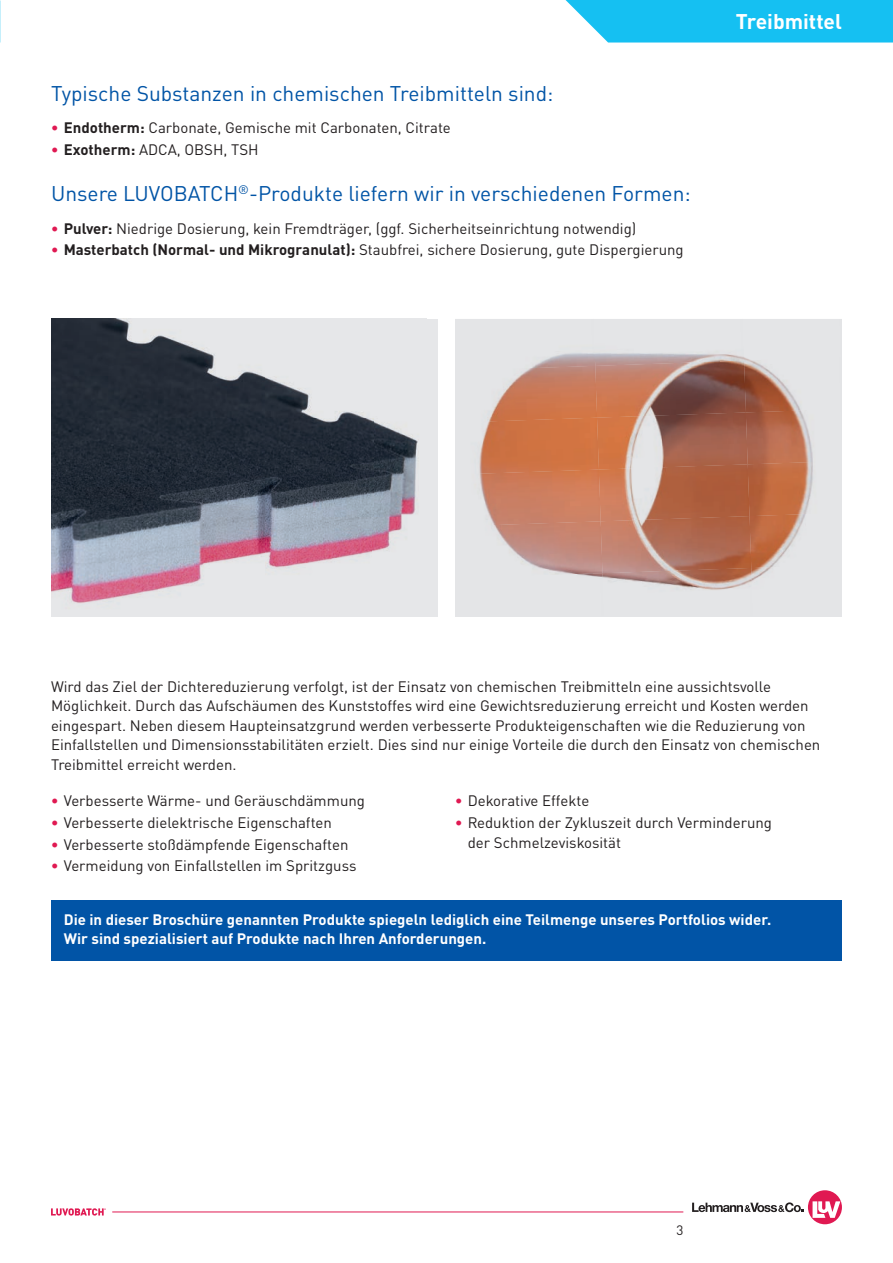
<style>
.page{position:relative;width:893px;height:1263px;background:#fff}
.page>*{position:absolute;margin:0;border:0;box-sizing:border-box;transform-origin:0 0}
.t1{font:21px "DIN Pro";color:#0154a6}
.t2{font:700 21px "DIN Pro";color:#fff}
.t3{font:15px/19.5px "DIN Pro";color:#231f20}
.t4{font:700 15px/19.5px "DIN Pro";color:#fff}
.t5{font:13.5px "DIN Pro";color:#231f20}
.s1{font-weight:700;color:#e01952}
.s2{font-weight:700}
</style>
<div class="page">
<hr style="left:112px;top:1211px;width:571px;height:1px;background:#e01952">
<svg style="left:692px;top:1202px;width:111px;height:10px"></svg>
<div style="left:808px;top:1190px;width:34px;height:34px;background:#e01952;border-radius:50%"></div>
<svg style="left:812px;top:1201px;width:28px;height:17px"></svg>
<svg style="left:51px;top:1208px;width:55px;height:7px"></svg>
<img style="left:455px;top:366px;width:140px;height:52px">
<img style="left:595px;top:361px;width:149px;height:57px">
<img style="left:744px;top:357px;width:98px;height:55px">
<img style="left:455px;top:418px;width:142px;height:51px">
<img style="left:597px;top:412px;width:149px;height:57px">
<img style="left:746px;top:409px;width:96px;height:55px">
<img style="left:455px;top:469px;width:144px;height:52px">
<img style="left:599px;top:464px;width:149px;height:57px">
<img style="left:748px;top:461px;width:94px;height:55px">
<img style="left:455px;top:521px;width:146px;height:52px">
<img style="left:601px;top:516px;width:148px;height:57px">
<img style="left:749px;top:513px;width:93px;height:55px">
<div style="left:455px;top:573px;width:147px;height:44px;background:#e4e5e7"></div>
<img style="left:602px;top:568px;width:149px;height:49px">
<div style="left:751px;top:565px;width:91px;height:52px;background:#e4e5e7"></div>
<div style="left:51px;top:319px;width:387px;height:298px;background:#e6e7e9"></div>
<img style="left:51px;top:319px;width:367px;height:284px">
<img style="left:0;top:0;width:1px;height:617px">
<div style="left:51px;top:900px;width:791px;height:60px;background:#0154a6"></div>
<svg style="left:566px;top:0;width:327px;height:43px;background:#27c4f2"></svg>
<h1 class="t1" style="left:51px;top:77px;width:504px">Typische Substanzen in chemischen Treibmitteln sind:</h1>
<p class="t3" style="left:51px;top:117px;width:401px"><span class="s1">•</span> <span class="s2">Endotherm:</span> Carbonate, Gemische mit Carbonaten, Citrate</p>
<p class="t3" style="left:51px;top:138px;width:209px"><span class="s1">•</span> <span class="s2">Exotherm:</span> ADCA, OBSH, TSH</p>
<h1 class="t1" style="left:51px;top:177px;width:641px">Unsere LUVOBATCH<sup>®</sup>-Produkte liefern wir in verschiedenen Formen:</h1>
<p class="t3" style="left:51px;top:217px;width:587px"><span class="s1">•</span> <span class="s2">Pulver:</span> Niedrige Dosierung, kein Fremdträger, (ggf. Sicherheitseinrichtung notwendig)</p>
<p class="t3" style="left:51px;top:239px;width:634px"><span class="s1">•</span> <span class="s2">Masterbatch (Normal- und Mikrogranulat):</span> Staubfrei, sichere Dosierung, gute Dispergierung</p>
<h1 class="t2" style="left:736px;top:4px;width:108px">Treibmittel</h1>
<p class="t3" style="left:51px;top:675px;width:771px">Wird das Ziel der Dichtereduzierung verfolgt, ist der Einsatz von chemischen Treibmitteln eine aussichtsvolle Möglichkeit. Durch das Aufschäumen des Kunststoffes wird eine Gewichtsreduzierung erreicht und Kosten werden eingespart. Neben diesem Haupteinsatzgrund werden verbesserte Produkteigenschaften wie die Reduzierung von Einfallstellen und Dimensionsstabilitäten erzielt. Dies sind nur einige Vorteile die durch den Einsatz von chemischen Treibmittel erreicht werden.</p>
<p class="t3" style="left:51px;top:790px;width:315px"><span class="s1">•</span> Verbesserte Wärme- und Geräuschdämmung</p>
<p class="t3" style="left:51px;top:811px;width:282px"><span class="s1">•</span> Verbesserte dielektrische Eigenschaften</p>
<p class="t3" style="left:51px;top:833px;width:299px"><span class="s1">•</span> Verbesserte stoßdämpfende Eigenschaften</p>
<p class="t3" style="left:51px;top:855px;width:307px"><span class="s1">•</span> Vermeidung von Einfallstellen im Spritzguss</p>
<p class="t3" style="left:455px;top:790px;width:136px"><span class="s1">•</span> Dekorative Effekte</p>
<p class="t3" style="left:468px;top:811px;width:306px;text-indent:-13px"><span class="s1">•</span> Reduktion der Zykluszeit durch Verminderung der Schmelzeviskosität</p>
<p class="t4" style="left:64px;top:908px;width:709px">Die in dieser Broschüre genannten Produkte spiegeln lediglich eine Teilmenge unseres Portfolios wider.<br>Wir sind spezialisiert auf Produkte nach Ihren Anforderungen.</p>
<p class="t5" style="left:676px;top:1219px;width:8px">3</p>
</div>
